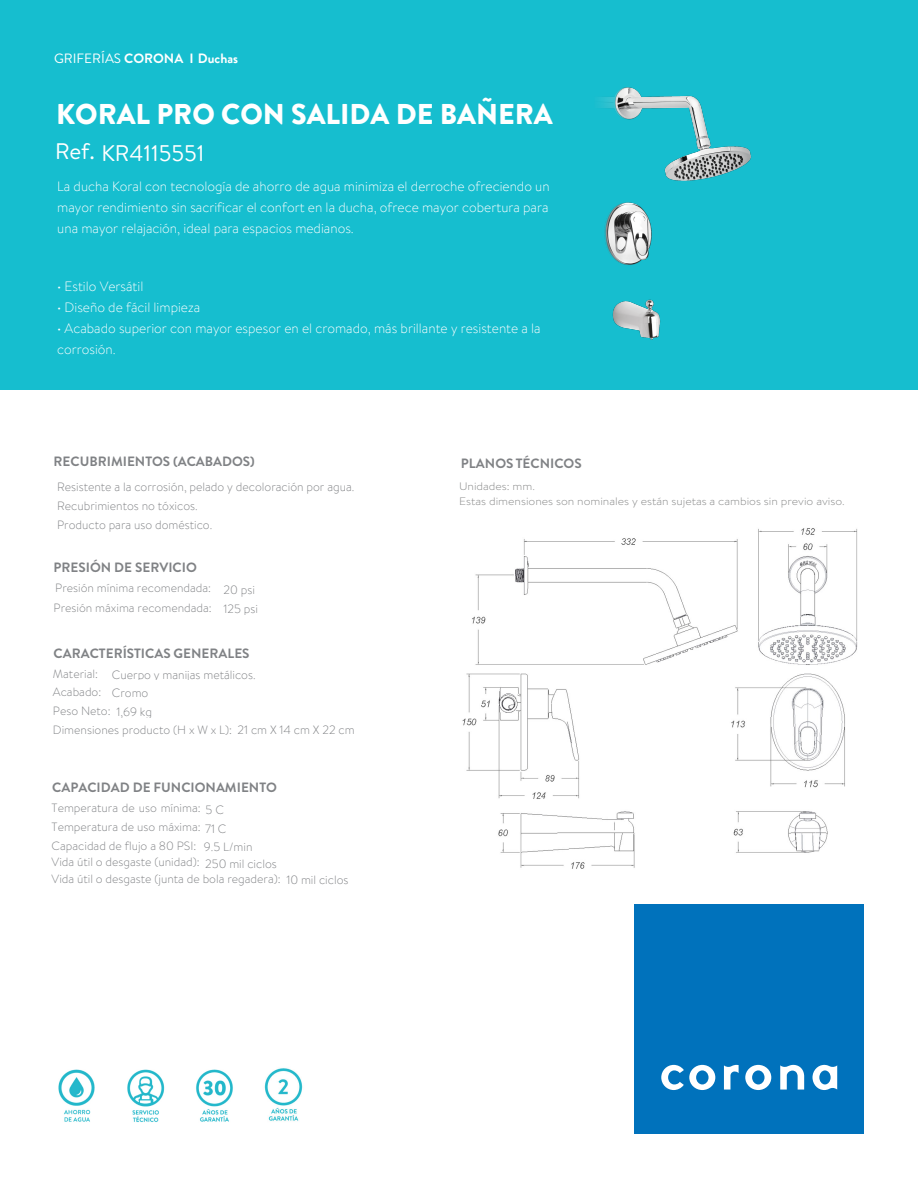
<style>
.page{position:relative;width:918px;height:1188px;background:#fff}
.page>*{position:absolute;margin:0;border:0;box-sizing:border-box;transform-origin:0 0}
.t1{font:900 28.5px "Brandon Grotesque";color:#fff}
.t2{font:22.5px "Brandon Text";color:#fff}
.t3{font:300 13.5px/21px "Brandon Text";color:#fff}
.t4{font:700 13.5px "Brandon Grotesque";color:#808285}
.t5{font:700 13.5px "Brandon Grotesque";color:#fff}
.t6{font:300 12px/18.8px "Brandon Text";color:#808285}
.t7{font:300 10.95px/15.3px "Brandon Text";color:#858686;scale:1.1 1}
.s1{font-weight:400}
</style>
<div class="page">
<div style="left:0;top:0;width:918px;height:389px;background:#16becf"></div>
<div style="left:634px;top:904px;width:230px;height:230px;background:#0072bc"></div>
<svg style="left:661px;top:1065px;width:54px;height:25px"></svg>
<svg style="left:745px;top:1065px;width:26px;height:25px"></svg>
<svg style="left:780px;top:1065px;width:24px;height:25px"></svg>
<svg style="left:812px;top:1065px;width:25px;height:25px"></svg>
<svg style="left:724px;top:1065px;width:15px;height:25px"></svg>
<img style="left:599px;top:87px;width:152px;height:253px">
<img style="left:58px;top:1068px;width:245px;height:54px">
<img style="left:462px;top:528px;width:396px;height:341px">
<p class="t5" style="left:54px;top:49px;width:186px"><span class="s1">GRIFERÍAS</span> CORONA I Duchas</p>
<h1 class="t1" style="left:56px;top:93px;width:498px">KORAL PRO CON SALIDA DE BAÑERA</h1>
<h2 class="t2" style="left:55px;top:135px;width:41px">Ref.</h2>
<h2 class="t2" style="left:101px;top:138px;width:105px">KR4115551</h2>
<p class="t3" style="left:57px;top:176px;width:494px;text-align:justify">La ducha Koral con tecnología de ahorro de agua minimiza el derroche ofreciendo un mayor rendimiento sin sacrificar el confort en la ducha, ofrece mayor cobertura para una mayor relajación, ideal para espacios medianos.</p>
<p class="t3" style="left:57px;top:276px;width:88px">• Estilo Versátil</p>
<p class="t3" style="left:57px;top:297px;width:145px">• Diseño de fácil limpieza</p>
<p class="t3" style="left:57px;top:317px;width:485px">• Acabado superior con mayor espesor en el cromado, más brillante y resistente a la corrosión.</p>
<p class="t4" style="left:54px;top:452px;width:203px">RECUBRIMIENTOS (ACABADOS)</p>
<p class="t6" style="left:57px;top:477px;width:299px">Resistente a la corrosión, pelado y decoloración por agua.<br>Recubrimientos no tóxicos.<br>Producto para uso doméstico.</p>
<p class="t4" style="left:54px;top:558px;width:145px">PRESIÓN DE SERVICIO</p>
<p class="t6" style="left:54px;top:577px;width:160px;line-height:20.4px">Presión mínima recomendada:<br>Presión máxima recomendada:</p>
<p class="t4" style="left:54px;top:643px;width:197px">CARACTERÍSTICAS GENERALES</p>
<p class="t6" style="left:53px;top:664px;width:181px">Material:<br>Acabado:<br>Peso Neto:<br>Dimensiones producto (H x W x L):</p>
<p class="t6" style="left:224px;top:580px;width:33px">20 psi</p>
<p class="t6" style="left:224px;top:599px;width:36px">125 psi</p>
<p class="t6" style="left:112px;top:665px;width:145px">Cuerpo y manijas metálicos.<br>Cromo</p>
<p class="t6" style="left:116px;top:702px;width:37px">1,69 kg</p>
<p class="t6" style="left:238px;top:720px;width:119px">21 cm X 14 cm X 22 cm</p>
<p class="t4" style="left:52px;top:778px;width:226px">CAPACIDAD DE FUNCIONAMIENTO</p>
<p class="t6" style="left:52px;top:798px;width:151px;text-align:justify">Temperatura de uso mínima:<br>Temperatura de uso máxima:<br>Capacidad de flujo a 80 PSI:</p>
<p class="t6" style="left:52px;top:853px;width:231px;line-height:16.8px">Vida útil o desgaste (unidad):<br>Vida útil o desgaste (junta de bola regadera):</p>
<p class="t6" style="left:206px;top:800px;width:20px">5 C</p>
<p class="t6" style="left:204px;top:819px;width:50px;line-height:17.7px">71 C<br>9.5 L/min</p>
<p class="t6" style="left:205px;top:854px;width:73px">250 mil ciclos</p>
<p class="t6" style="left:286px;top:870px;width:64px">10 mil ciclos</p>
<p class="t4" style="left:461px;top:454px;width:122px">PLANOS TÉCNICOS</p>
<p class="t7" style="left:459px;top:478px;width:352px">Unidades: mm.<br>Estas dimensiones son nominales y están sujetas a cambios sin previo aviso.</p>
</div>
